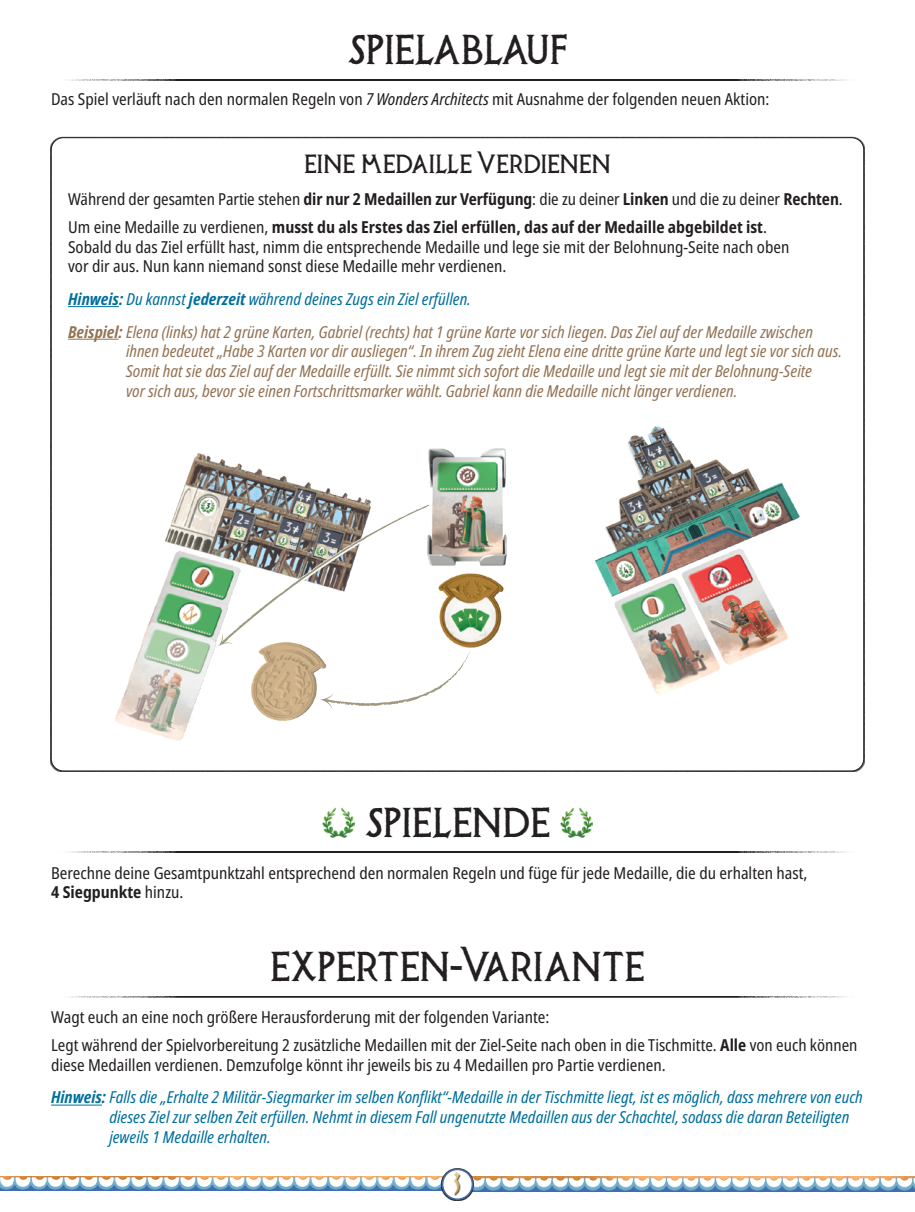
<style>
.page{position:relative;width:915px;height:1212px;background:#fff}
.page>*{position:absolute;margin:0;border:0;box-sizing:border-box;transform-origin:0 0}
.t1{font:40.5px "Possum Saltare NFPL";color:#231f20}
.t2{font:25.5px "Possum Saltare NFPL";color:#231f20}
.t3{font:condensed 16.5px/19.8px "Noto Sans";color:#231f20}
.t4{font:italic condensed 16.5px/19.8px "Noto Sans";color:#937354}
.t5{font:italic condensed 16.5px/32.5px "Noto Sans";color:#006f9c}
.t6{font:700 condensed 16.5px/28.3px "Noto Sans";color:#231f20}
.s1{font-style:italic}
.s2{font-weight:400}
.s3{font-weight:700;color:#006f9c}
.s4{color:#006f9c}
.s5{font-weight:700}
.s6{font-style:normal;color:#231f20}
</style>
<div class="page">
<svg style="left:14px;top:1177px;width:427px;height:14px"></svg>
<img style="left:0;top:1177px;width:14px;height:14px">
<img style="left:473px;top:1177px;width:441px;height:14px">
<svg style="left:441px;top:1168px;width:32px;height:32px"></svg>
<svg style="left:442px;top:1169px;width:30px;height:30px"></svg>
<div style="left:441px;top:1169px;width:32px;height:31px;border:2px solid #436faf;border-radius:50%"></div>
<img style="left:322px;top:807px;width:32px;height:30px">
<img style="left:560px;top:807px;width:32px;height:30px">
<hr style="left:51px;top:851px;width:812px;height:2px;background:#231f20">
<hr style="left:51px;top:1105px;width:51px;height:1px;background:#006f9c">
<hr style="left:51px;top:995px;width:812px;height:2px;background:#231f20">
<hr style="left:51px;top:79px;width:812px;height:2px;background:#231f20">
<hr style="left:68px;top:306px;width:51px;height:1px;background:#006f9c">
<hr style="left:68px;top:339px;width:51px;height:1px;background:#937354">
<img style="left:115px;top:426px;width:685px;height:314px">
<svg style="left:218px;top:504px;width:251px;height:205px"></svg>
<h1 class="t1" style="left:347px;top:22px;width:222px">SPIELABLAUF</h1>
<p class="t3" style="left:51px;top:90px;width:719px">Das Spiel verläuft nach den normalen Regeln von <span class="s1">7 Wonders Architects</span> mit Ausnahme der folgenden neuen Aktion:</p>
<h2 class="t2" style="left:304px;top:147px;width:308px">EINE MEDAILLE VERDIENEN</h2>
<p class="t6" style="left:68px;top:185px;width:776px"><span class="s2">Während der gesamten Partie stehen</span> dir nur 2 Medaillen zur Verfügung<span class="s2">: die zu deiner</span> Linken <span class="s2">und die zu deiner</span> Rechten<span class="s2">.<br>Um eine Medaille zu verdienen,</span> musst du als Erstes das Ziel erfüllen, das auf der Medaille abgebildet ist<span class="s2">.</span></p>
<p class="t3" style="left:68px;top:237px;width:722px">Sobald du das Ziel erfüllt hast, nimm die entsprechende Medaille und lege sie mit der Belohnung-Seite nach oben vor dir aus. Nun kann niemand sonst diese Medaille mehr verdienen.</p>
<p class="t4" style="left:68px;top:283px;width:746px;line-height:32.5px"><span class="s3">Hinweis:</span> <span class="s4">Du kannst</span> <span class="s3">jederzeit</span> <span class="s4">während deines Zugs ein Ziel erfüllen.<br></span><span class="s5">Beispiel:</span> Elena (links) hat 2 grüne Karten, Gabriel (rechts) hat 1 grüne Karte vor sich liegen. Das Ziel auf der Medaille zwischen</p>
<p class="t4" style="left:126px;top:342px;width:717px">ihnen bedeutet „Habe 3 Karten vor dir ausliegen“. In ihrem Zug zieht Elena eine dritte grüne Karte und legt sie vor sich aus.<br>Somit hat sie das Ziel auf der Medaille erfüllt. Sie nimmt sich sofort die Medaille und legt sie mit der Belohnung-Seite<br>vor sich aus, bevor sie einen Fortschrittsmarker wählt. Gabriel kann die Medaille nicht länger verdienen.</p>
<h1 class="t1" style="left:364px;top:795px;width:187px">SPIELENDE</h1>
<p class="t3" style="left:51px;top:863px;width:757px">Berechne deine Gesamtpunktzahl entsprechend den normalen Regeln und füge für jede Medaille, die du erhalten hast,<br><span class="s5">4 Siegpunkte</span> hinzu.</p>
<h1 class="t1" style="left:270px;top:939px;width:376px">EXPERTEN–VARIANTE</h1>
<p class="t3" style="left:51px;top:1003px;width:807px;line-height:28.3px">Wagt euch an eine noch größere Herausforderung mit der folgenden Variante:<br>Legt während der Spielvorbereitung 2 zusätzliche Medaillen mit der Ziel-Seite nach oben in die Tischmitte. <span class="s5">Alle</span> von euch können</p>
<p class="t5" style="left:51px;top:1049px;width:813px"><span class="s6">diese Medaillen verdienen. Demzufolge könnt ihr jeweils bis zu 4 Medaillen pro Partie verdienen.<br></span><span class="s5">Hinweis:</span> Falls die „Erhalte 2 Militär-Siegmarker im selben Konflikt“-Medaille in der Tischmitte liegt, ist es möglich, dass mehrere von euch</p>
<p class="t5" style="left:109px;top:1108px;width:741px;line-height:19.8px">dieses Ziel zur selben Zeit erfüllen. Nehmt in diesem Fall ungenutzte Medaillen aus der Schachtel, sodass die daran Beteiligten jeweils 1 Medaille erhalten.</p>
</div>
